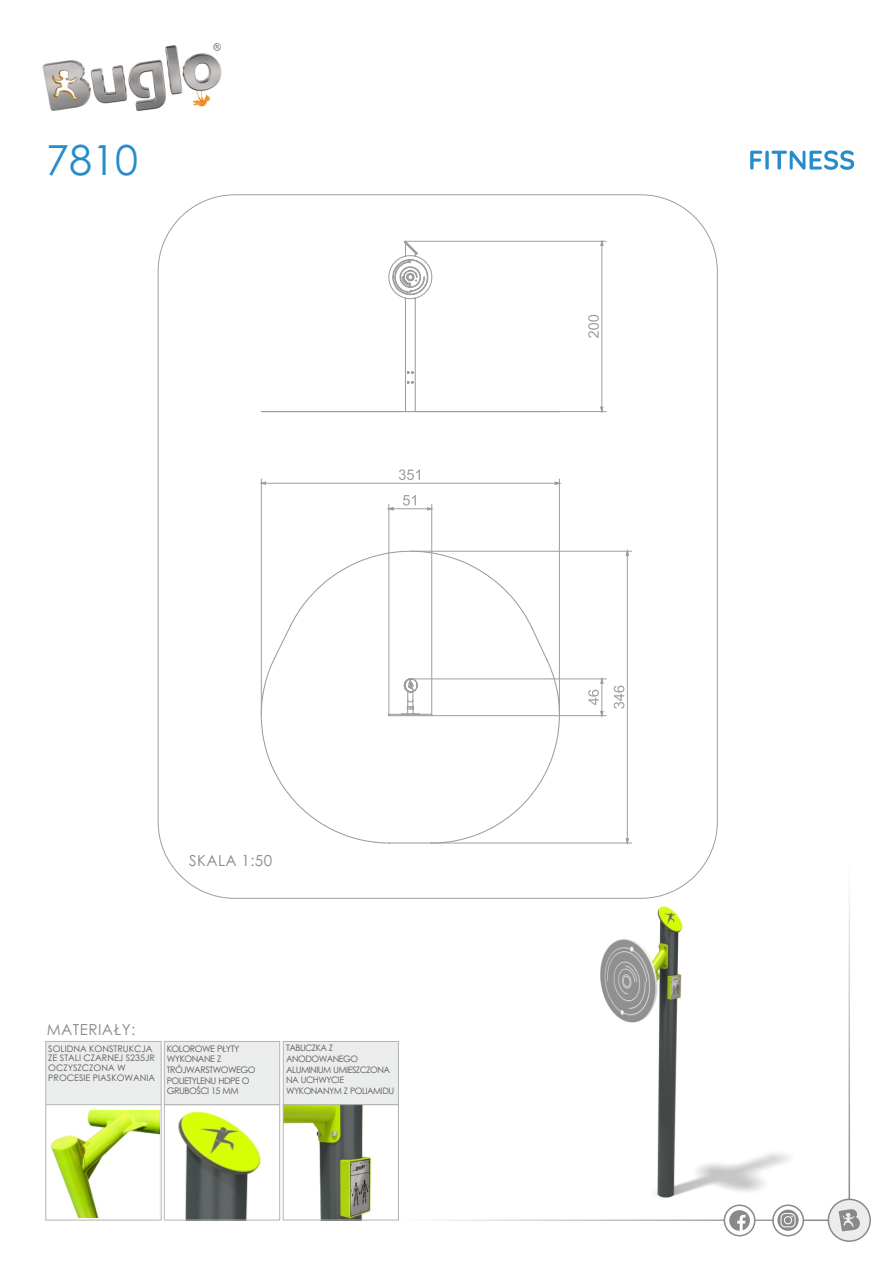
<style>
.page{position:relative;width:893px;height:1263px;background:#fff}
.page>*{position:absolute;margin:0;border:0;box-sizing:border-box;transform-origin:0 0}
.t1{font:41.4px "Century Gothic";color:#278ccc}
.t2{font:15.15px "Century Gothic";letter-spacing:.03em;color:#898989}
.t3{font:9px/9.8px "Century Gothic";color:#5b5b5b}
.t4{font:9px/10.6px "Century Gothic";letter-spacing:-.06em;color:#5b5b5b}
.t5{font:8.85px/10.6px "Century Gothic";letter-spacing:-.06em;color:#5b5b5b}
</style>
<div class="page">
<hr style="left:398px;top:1219px;width:431px;height:2px;background:#898989">
<img style="left:42px;top:43px;width:180px;height:68px">
<div style="left:828px;top:1198px;width:43px;height:44px;background:#ebecec;border:2px solid #898989;border-radius:50%"></div>
<svg style="left:839px;top:1209px;width:21px;height:22px"></svg>
<svg style="left:724px;top:1204px;width:31px;height:32px"></svg>
<svg style="left:729px;top:1210px;width:21px;height:21px"></svg>
<svg style="left:772px;top:1204px;width:32px;height:32px"></svg>
<hr style="left:848px;top:862px;width:2px;height:337px;background:#898989">
<svg style="left:777px;top:1209px;width:22px;height:22px"></svg>
<svg style="left:780px;top:1213px;width:15px;height:14px"></svg>
<img style="left:178px;top:1111px;width:84px;height:107px">
<div style="left:164px;top:1104px;width:116px;height:116px;border:1px solid #b2b3b3"></div>
<div style="left:45px;top:1041px;width:354px;height:64px;background:#ebecec"></div>
<img style="left:285px;top:1106px;width:87px;height:112px">
<div style="left:283px;top:1104px;width:116px;height:116px;border:1px solid #b2b3b3"></div>
<img style="left:50px;top:1110px;width:109px;height:107px">
<div style="left:45px;top:1104px;width:117px;height:116px;border:1px solid #b2b3b3"></div>
<hr style="left:261px;top:479px;width:1px;height:236px;background:#9d9e9e">
<hr style="left:559px;top:479px;width:1px;height:236px;background:#9d9e9e">
<hr style="left:431px;top:504px;width:1px;height:210px;background:#9d9e9e">
<hr style="left:388px;top:504px;width:1px;height:210px;background:#9d9e9e">
<hr style="left:431px;top:411px;width:175px;height:1px;background:#9d9e9e">
<hr style="left:405px;top:241px;width:201px;height:1px;background:#9d9e9e">
<hr style="left:431px;top:843px;width:201px;height:1px;background:#9d9e9e">
<hr style="left:411px;top:551px;width:221px;height:1px;background:#9d9e9e">
<hr style="left:411px;top:678px;width:195px;height:1px;background:#9d9e9e">
<hr style="left:432px;top:715px;width:174px;height:1px;background:#9d9e9e">
<svg style="left:260px;top:469px;width:300px;height:16px"></svg>
<svg style="left:388px;top:495px;width:45px;height:16px"></svg>
<svg style="left:588px;top:240px;width:41px;height:604px"></svg>
<svg style="left:260px;top:240px;width:301px;height:173px"></svg>
<svg style="left:260px;top:550px;width:300px;height:294px"></svg>
<img style="left:600px;top:906px;width:191px;height:292px">
<svg style="left:750px;top:150px;width:104px;height:20px"></svg>
<h1 class="t1" style="left:46px;top:144px;width:93px">7810</h1>
<h2 class="t2" style="left:189px;top:855px;width:85px">SKALA 1:50</h2>
<h2 class="t2" style="left:47px;top:1024px;width:90px">MATERIAŁY:</h2>
<p class="t3" style="left:48px;top:1044px;width:108px">SOLIDNA KONSTRUKCJA<br>ZE STALI CZARNEJ S235JR<br>OCZYSZCZONA W<br>PROCESIE PIASKOWANIA</p>
<p class="t5" style="left:286px;top:1044px;width:110px">TABLICZKA Z<br>ANODOWANEGO<br>ALUMINIUM UMIESZCZONA<br>NA UCHWYCIE<br>WYKONANYM Z POLIAMIDU</p>
<p class="t4" style="left:167px;top:1044px;width:90px">KOLOROWE PŁYTY<br>WYKONANE Z<br>TRÓJWARSTWOWEGO<br>POLIETYLENU HDPE O<br>GRUBOŚCI 15 MM</p>
</div>
